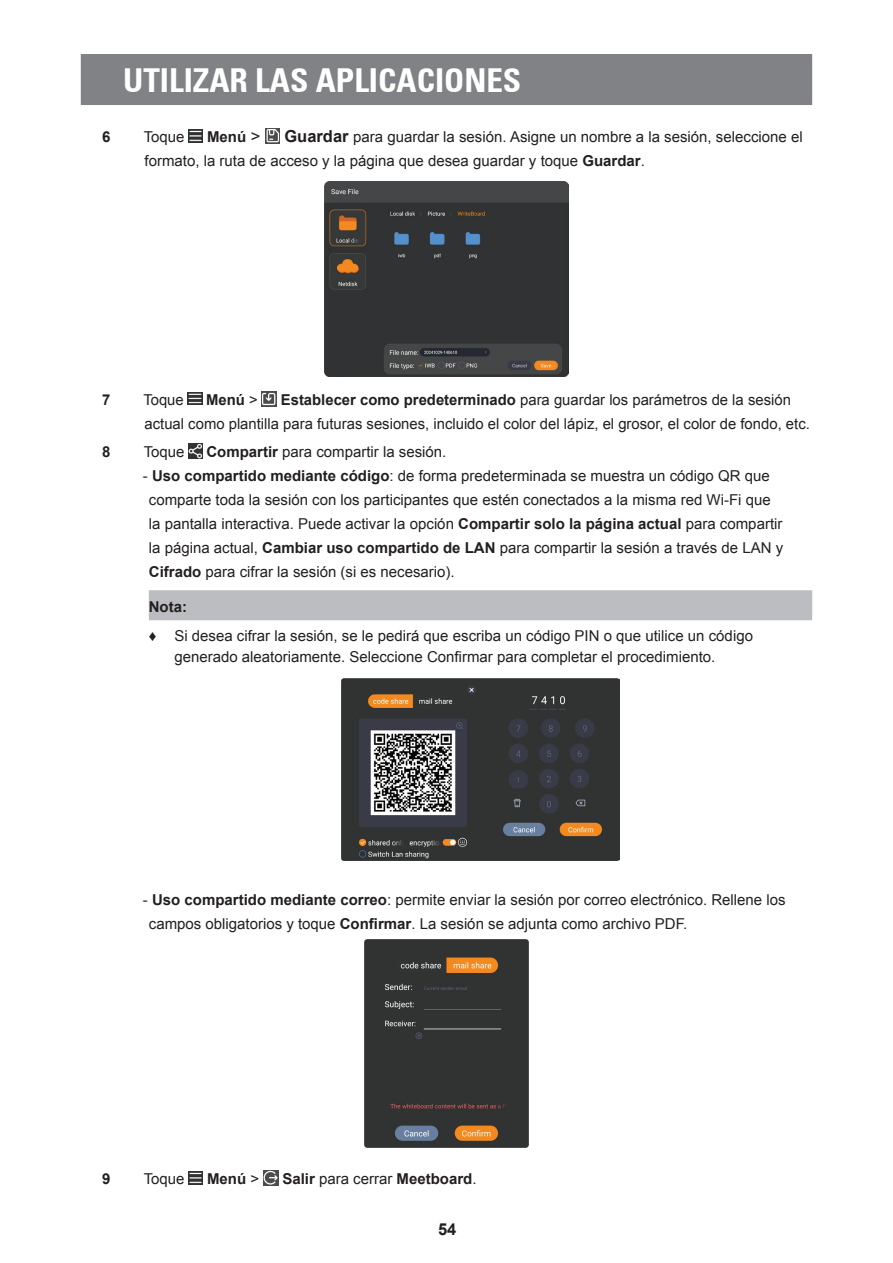
<style>
.page{position:relative;width:893px;height:1263px;background:#fff}
.page>*{position:absolute;margin:0;border:0;box-sizing:border-box;transform-origin:0 0}
.t1{font:700 condensed 33px "Univers 67";color:#fff}
.t2{font:700 16.5px "Arial";color:#231f20}
.t3{font:15px/24px "Arial";color:#231f20}
.t4{font:700 15px "Arial";color:#231f20}
.s1{font-weight:700;font-size:16.5px}
.s2{font-weight:700}
.s3{font-weight:400;font-size:16.5px}
.s4{font-weight:400}
</style>
<div class="page">
<div style="left:81px;top:54px;width:731px;height:51px;background:#808285"></div>
<img style="left:189px;top:130px;width:14px;height:12px">
<img style="left:265px;top:129px;width:15px;height:14px">
<img style="left:325px;top:181px;width:243px;height:195px">
<img style="left:188px;top:392px;width:14px;height:13px">
<img style="left:262px;top:391px;width:15px;height:15px">
<img style="left:189px;top:443px;width:13px;height:15px">
<div style="left:149px;top:590px;width:663px;height:30px;background:#bcbdc0"></div>
<img style="left:342px;top:679px;width:277px;height:182px">
<img style="left:365px;top:940px;width:163px;height:207px">
<img style="left:189px;top:1172px;width:14px;height:12px">
<img style="left:263px;top:1171px;width:15px;height:15px">
<h1 class="t1" style="left:123px;top:60px;width:399px">UTILIZAR LAS APLICACIONES</h1>
<p class="t3" style="left:145px;top:125px;width:660px;text-indent:140px"><span class="s1">Guardar</span> para guardar la sesión. Asigne un nombre a la sesión, seleccione el formato, la ruta de acceso y la página que desea guardar y toque <span class="s2">Guardar</span>.</p>
<p class="t4" style="left:102px;top:126px;width:10px">6</p>
<p class="t3" style="left:144px;top:125px;width:42px">Toque</p>
<p class="t4" style="left:207px;top:126px;width:55px">Menú <span class="s3">&gt;</span></p>
<p class="t4" style="left:102px;top:389px;width:10px">7</p>
<p class="t3" style="left:143px;top:388px;width:42px">Toque</p>
<p class="t4" style="left:206px;top:389px;width:53px">Menú <span class="s4">&gt;</span></p>
<p class="t3" style="left:145px;top:388px;width:667px;text-indent:136px"><span class="s2">Establecer como predeterminado</span> para guardar los parámetros de la sesión actual como plantilla para futuras sesiones, incluido el color del lápiz, el grosor, el color de fondo, etc.</p>
<p class="t4" style="left:102px;top:441px;width:10px">8</p>
<p class="t3" style="left:144px;top:440px;width:42px">Toque</p>
<p class="t3" style="left:206px;top:440px;width:242px"><span class="s2">Compartir</span> para compartir la sesión.</p>
<p class="t3" style="left:149px;top:464px;width:636px;text-indent:-6px">- <span class="s2">Uso compartido mediante código</span>: de forma predeterminada se muestra un código QR que comparte toda la sesión con los participantes que estén conectados a la misma red Wi-Fi que la pantalla interactiva. Puede activar la opción <span class="s2">Compartir solo la página actual</span> para compartir la página actual, <span class="s2">Cambiar uso compartido de LAN</span> para compartir la sesión a través de LAN y <span class="s2">Cifrado</span> para cifrar la sesión (si es necesario).</p>
<p class="t4" style="left:149px;top:596px;width:40px">Nota:</p>
<p class="t3" style="left:174px;top:626px;width:580px;line-height:21px;text-indent:-26px">♦ Si desea cifrar la sesión, se le pedirá que escriba un código PIN o que utilice un código generado aleatoriamente. Seleccione Confirmar para completar el procedimiento.</p>
<p class="t3" style="left:149px;top:887px;width:638px;text-indent:-6px">- <span class="s2">Uso compartido mediante correo</span>: permite enviar la sesión por correo electrónico. Rellene los campos obligatorios y toque <span class="s2">Confirmar</span>. La sesión se adjunta como archivo PDF.</p>
<p class="t4" style="left:102px;top:1168px;width:10px">9</p>
<p class="t3" style="left:144px;top:1167px;width:42px">Toque</p>
<p class="t4" style="left:207px;top:1168px;width:54px">Menú <span class="s4">&gt;</span></p>
<p class="t4" style="left:282px;top:1168px;width:196px">Salir <span class="s4">para cerrar</span> Meetboard<span class="s4">.</span></p>
<p class="t2" style="left:438px;top:1217px;width:20px">54</p>
</div>
